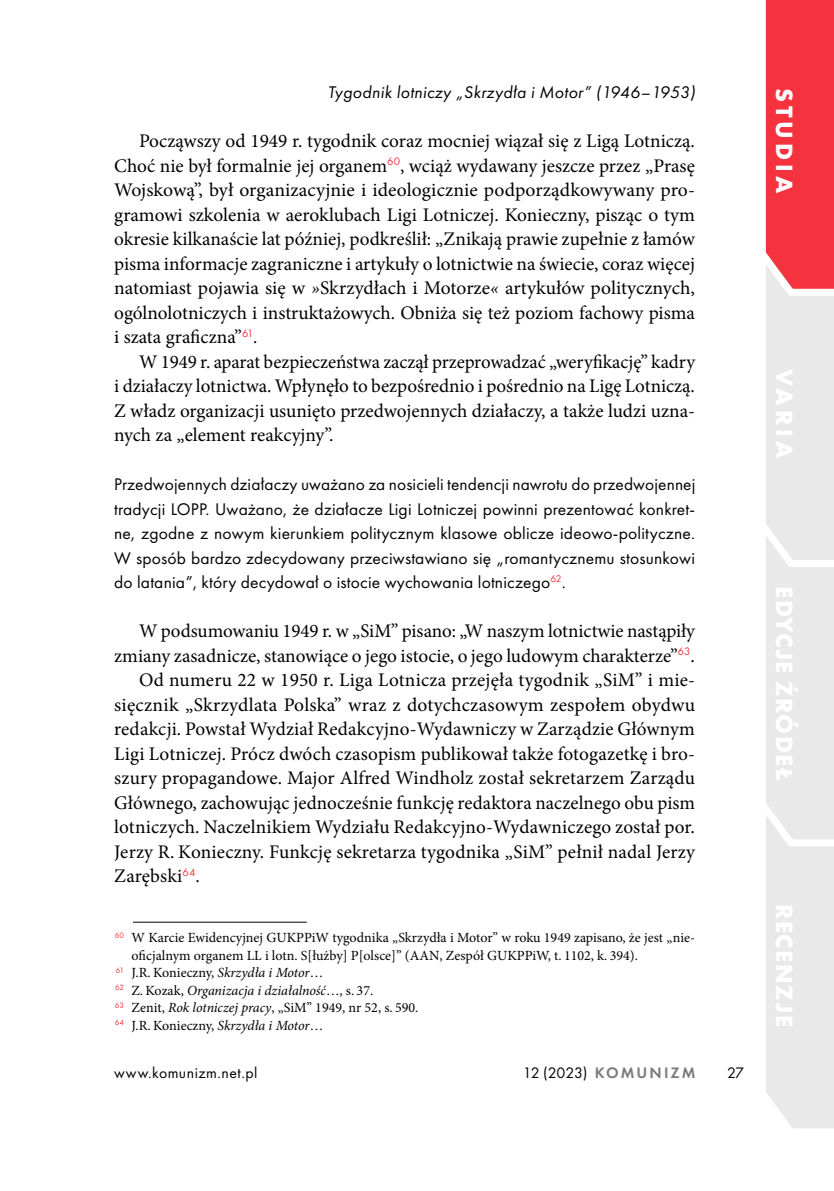
<style>
.page{position:relative;width:834px;height:1191px;background:#fff}
.page>*{position:absolute;margin:0;border:0;box-sizing:border-box;transform-origin:0 0}
.t1{font:700 24.5px "Futura PT";letter-spacing:.075em;color:#fff}
.t2{font:19.25px/24.5px "Minion Pro";letter-spacing:.005em;color:#000;text-align:justify}
.t3{font:17.5px/24.5px "Futura PT";letter-spacing:.01em;color:#000;text-align:justify}
.t4{font:italic 17.5px "Futura PT";letter-spacing:.02em;color:#000}
.t5{font:15.75px "Futura PT";letter-spacing:.03em;color:#000}
.t6{font:14px "Minion Pro";color:#000}
.t7{font:italic 14px "Minion Pro";color:#000}
.s1{font-style:italic}
.s2{font-style:normal}
.s3{font-weight:600;color:#7c7b7b}
</style>
<div class="page">
<svg style="left:765px;top:0;width:68px;height:1128px;background:#ecbdc0"></svg>
<hr style="left:133px;top:921px;width:174px;height:1px;background:#000">
<p class="t4" style="left:328px;top:82px;width:369px">Tygodnik lotniczy „Skrzydła i Motor” (1946–1953)</p>
<p class="t1" style="left:799px;top:88px;width:107px;rotate:90deg">STUDIA</p>
<p class="t2" style="left:114px;top:129px;width:582px;text-indent:25px">Począwszy od 1949 r. tygodnik coraz mocniej wiązał się z Ligą Lotniczą.<br>Choć nie był formalnie jej organem<sup>60</sup>, wciąż wydawany jeszcze przez „Prasę Wojskową”, był organizacyjnie i ideologicznie podporządkowywany pro&shy;gramowi szkolenia w aeroklubach Ligi Lotniczej. Konieczny, pisząc o tym okresie kilkanaście lat później, podkreślił: „Znikają prawie zupełnie z łamów pisma informacje zagraniczne i artykuły o lotnictwie na świecie, coraz więcej natomiast pojawia się w <span class="s1">»</span>Skrzydłach i Motorze<span class="s1">«</span> artykułów politycznych, ogólnolotniczych i instruktażowych. Obniża się też poziom fachowy pisma i szata graficzna”<sup>61</sup><span class="s1">.</span></p>
<p class="t2" style="left:114px;top:349px;width:582px;text-indent:25px">W 1949 r. aparat bezpieczeństwa zaczął przeprowadzać „weryfikację” kadry i działaczy lotnictwa. Wpłynęło to bezpośrednio i pośrednio na Ligę Lotniczą.<br>Z władz organizacji usunięto przedwojennych działaczy, a także ludzi uzna&shy;nych za „element reakcyjny”.</p>
<p class="t3" style="left:114px;top:472px;width:582px">Przedwojennych działaczy uważano za nosicieli tendencji nawrotu do przedwojennej tradycji LOPP. Uważano, że działacze Ligi Lotniczej powinni prezentować konkret&shy;ne, zgodne z nowym kierunkiem politycznym klasowe oblicze ideowo-polityczne.<br>W sposób bardzo zdecydowany przeciwstawiano się „romantycznemu stosunkowi do latania”, który decydował o istocie wychowania lotniczego<sup>62</sup>.</p>
<p class="t2" style="left:139px;top:619px;width:557px">W podsumowaniu 1949 r. w „SiM” pisano: „W naszym lotnictwie nastąpiły</p>
<p class="t2" style="left:114px;top:643px;width:582px">zmiany zasadnicze, stanowiące o jego istocie, o jego ludowym charakterze”<sup>63</sup>.</p>
<p class="t2" style="left:139px;top:668px;width:557px">Od numeru 22 w 1950 r. Liga Lotnicza przejęła tygodnik „SiM” i mie-</p>
<p class="t2" style="left:114px;top:692px;width:582px">sięcznik „Skrzydlata Polska” wraz z dotychczasowym zespołem obydwu</p>
<p class="t2" style="left:114px;top:717px;width:582px">redakcji. Powstał Wydział Redakcyjno-Wydawniczy w Zarządzie Głównym</p>
<p class="t2" style="left:114px;top:741px;width:582px">Ligi Lotniczej. Prócz dwóch czasopism publikował także fotogazetkę i bro-</p>
<p class="t2" style="left:114px;top:766px;width:582px">szury propagandowe. Major Alfred Windholz został sekretarzem Zarządu</p>
<p class="t2" style="left:114px;top:790px;width:582px">Głównego, zachowując jednocześnie funkcję redaktora naczelnego obu pism</p>
<p class="t2" style="left:114px;top:815px;width:582px">lotniczych. Naczelnikiem Wydziału Redakcyjno-Wydawniczego został por.</p>
<p class="t2" style="left:114px;top:839px;width:582px">Jerzy R. Konieczny. Funkcję sekretarza tygodnika „SiM” pełnił nadal Jerzy</p>
<p class="t2" style="left:114px;top:864px;width:87px">Zarębski<sup>64</sup>.</p>
<p class="t1" style="left:799px;top:369px;width:91px;rotate:90deg">VARIA</p>
<p class="t1" style="left:799px;top:586px;width:196px;rotate:90deg">EDYCJE ŹRÓDEŁ</p>
<p class="t6" style="left:115px;top:928px;width:581px"><sup>60</sup> W Karcie Ewidencyjnej GUKPPiW tygodnika „Skrzydła i Motor” w roku 1949 zapisano, że jest „nie-</p>
<p class="t6" style="left:131px;top:945px;width:508px">oficjalnym organem LL i lotn. S[łużby] P[olsce]” (AAN, Zespół GUKPPiW, t. 1102, k. 394).</p>
<p class="t6" style="left:116px;top:963px;width:209px"><sup>61</sup> J.R. Konieczny, <span class="s1">Skrzydła i Motor</span>…</p>
<p class="t7" style="left:115px;top:980px;width:259px"><sup>62</sup> <span class="s2">Z. Kozak,</span> Organizacja i działalność<span class="s2">…, s. 37.</span></p>
<p class="t6" style="left:115px;top:998px;width:305px"><sup>63</sup> Zenit, <span class="s1">Rok lotniczej pracy</span>, „SiM” 1949, nr 52, s. 590.</p>
<p class="t6" style="left:115px;top:1015px;width:210px"><sup>64</sup> J.R. Konieczny, <span class="s1">Skrzydła i Motor</span>…</p>
<p class="t5" style="left:114px;top:1063px;width:145px">www.komunizm.net.pl</p>
<p class="t5" style="left:522px;top:1063px;width:174px">12 (2023) <span class="s3">KOMUNIZM</span></p>
<p class="t5" style="left:727px;top:1063px;width:18px">27</p>
<p class="t1" style="left:799px;top:904px;width:124px;rotate:90deg">RECENZJE</p>
</div>
